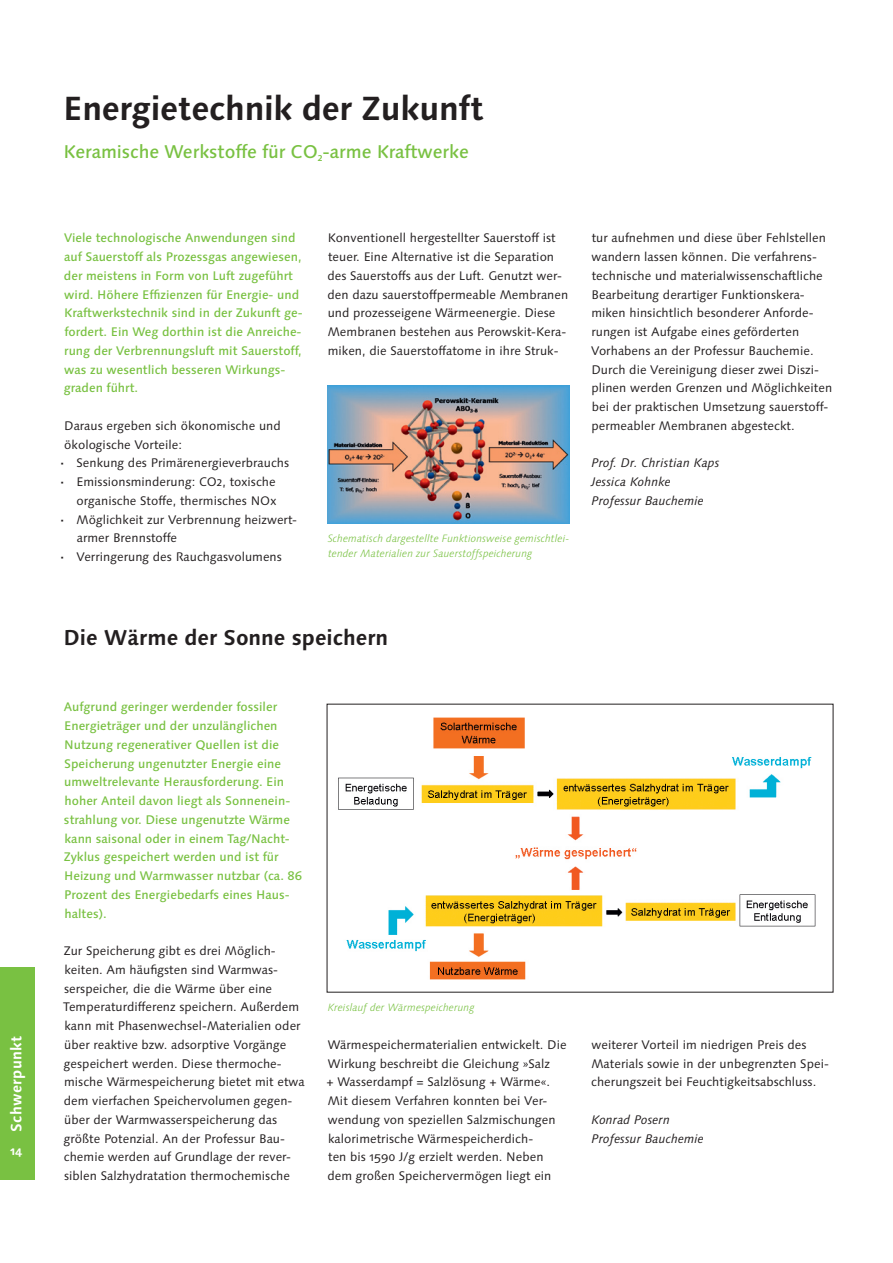
<style>
.page{position:relative;width:893px;height:1263px;background:#fff}
.page>*{position:absolute;margin:0;border:0;box-sizing:border-box;transform-origin:0 0}
.t1{font:700 33.45px "Linotype Syntax Os F";letter-spacing:-.01em;color:#231f20}
.t2{font:700 21.45px "Linotype Syntax Os F";color:#231f20}
.t3{font:500 18.45px "Linotype Syntax Os F";letter-spacing:-.005em;color:#79c142}
.t4{font:700 15px "Linotype Syntax Os F";letter-spacing:.02em;color:#fff}
.t5{font:12.45px/18.8px "Linotype Syntax Os F";letter-spacing:.005em;color:#231f20}
.t6{font:500 12.45px/18.8px "Linotype Syntax Os F";color:#79c142}
.t7{font:italic 12.45px/18.8px "Linotype Syntax Os F";letter-spacing:.005em;color:#231f20}
.t8{font:700 12px "Linotype Syntax Os F";color:#fff}
.t9{font:italic 300 10.65px/14.2px "Linotype Syntax Os F";color:#79c142}
.s1{font-weight:700}
</style>
<div class="page">
<div style="left:0;top:967px;width:34px;height:213px;background:#79c142"></div>
<img style="left:338px;top:717px;width:478px;height:263px">
<img style="left:327px;top:385px;width:243px;height:139px">
<p class="t4" style="left:7px;top:1132px;width:98px;rotate:-90deg">Schwerpunkt</p>
<p class="t8" style="left:10px;top:1143px;width:13px">14</p>
<h1 class="t1" style="left:63px;top:88px;width:422px">Energietechnik der Zukunft</h1>
<h3 class="t3" style="left:64px;top:140px;width:407px">Keramische Werkstoffe für CO<sub>2</sub>-arme Kraftwerke</h3>
<p class="t6" style="left:64px;top:229px;width:240px">Viele technologische Anwendungen sind auf Sauerstoff als Prozessgas angewiesen, der meistens in Form von Luft zugeführt wird. Höhere Effizienzen für Energie- und Kraftwerkstechnik sind in der Zukunft ge&shy;fordert. Ein Weg dorthin ist die Anreiche&shy;rung der Verbrennungsluft mit Sauerstoff, was zu wesentlich besseren Wirkungs&shy;graden führt.</p>
<p class="t5" style="left:64px;top:416px;width:218px">Daraus ergeben sich ökonomische und</p>
<p class="t5" style="left:64px;top:435px;width:119px">ökologische Vorteile:</p>
<p class="t5" style="left:60px;top:454px;width:230px"><span class="s1">·</span> Senkung des Primärenergieverbrauchs</p>
<p class="t5" style="left:60px;top:473px;width:217px"><span class="s1">·</span> Emissionsminderung: CO2, toxische</p>
<p class="t5" style="left:77px;top:491px;width:201px">organische Stoffe, thermisches NOx</p>
<p class="t5" style="left:60px;top:510px;width:238px"><span class="s1">·</span> Möglichkeit zur Verbrennung heizwert-</p>
<p class="t5" style="left:77px;top:529px;width:102px">armer Brennstoffe</p>
<p class="t5" style="left:60px;top:548px;width:223px"><span class="s1">·</span> Verringerung des Rauchgasvolumens</p>
<p class="t5" style="left:327px;top:229px;width:242px">Konventionell hergestellter Sauerstoff ist teuer. Eine Alternative ist die Separation des Sauerstoffs aus der Luft. Genutzt wer&shy;den dazu sauerstoffpermeable Membranen und prozesseigene Wärmeenergie. Diese Membranen bestehen aus Perowskit-Kera&shy;miken, die Sauerstoffatome in ihre Struk-</p>
<p class="t5" style="left:591px;top:229px;width:243px">tur aufnehmen und diese über Fehlstellen wandern lassen können. Die verfahrens&shy;technische und materialwissenschaftliche Bearbeitung derartiger Funktionskera&shy;miken hinsichtlich besonderer Anforde&shy;rungen ist Aufgabe eines geförderten Vorhabens an der Professur Bauchemie.<br>Durch die Vereinigung dieser zwei Diszi&shy;plinen werden Grenzen und Möglichkeiten bei der praktischen Umsetzung sauerstoff&shy;permeabler Membranen abgesteckt.</p>
<p class="t7" style="left:591px;top:454px;width:130px">Prof. Dr. Christian Kaps<br>Jessica Kohnke<br>Professur Bauchemie</p>
<p class="t9" style="left:328px;top:532px;width:243px">Schematisch dargestellte Funktionsweise gemischtlei&shy;tender Materialien zur Sauerstoffspeicherung</p>
<h2 class="t2" style="left:64px;top:624px;width:326px">Die Wärme der Sonne speichern</h2>
<p class="t6" style="left:64px;top:698px;width:240px">Aufgrund geringer werdender fossiler Energieträger und der unzulänglichen Nutzung regenerativer Quellen ist die Speicherung ungenutzter Energie eine umweltrelevante Herausforderung. Ein hoher Anteil davon liegt als Sonnenein&shy;strahlung vor. Diese ungenutzte Wärme kann saisonal oder in einem Tag/Nacht-Zyklus gespeichert werden und ist für Heizung und Warmwasser nutzbar (ca. 86<br>Prozent des Energiebedarfs eines Haus&shy;haltes).</p>
<p class="t5" style="left:63px;top:941px;width:243px">Zur Speicherung gibt es drei Möglich&shy;keiten. Am häufigsten sind Warmwas&shy;serspeicher, die die Wärme über eine Temperaturdifferenz speichern. Außerdem kann mit Phasenwechsel-Materialien oder über reaktive bzw. adsorptive Vorgänge gespeichert werden. Diese thermoche&shy;mische Wärmespeicherung bietet mit etwa dem vierfachen Speichervolumen gegen&shy;über der Warmwasserspeicherung das größte Potenzial. An der Professur Bau&shy;chemie werden auf Grundlage der rever&shy;siblen Salzhydratation thermochemische</p>
<p class="t9" style="left:328px;top:1000px;width:148px">Kreislauf der Wärmespeicherung</p>
<p class="t5" style="left:326px;top:1035px;width:242px">Wärmespeichermaterialien entwickelt. Die Wirkung beschreibt die Gleichung »Salz<br>+ Wasserdampf = Salzlösung + Wärme«.<br>Mit diesem Verfahren konnten bei Ver&shy;wendung von speziellen Salzmischungen kalorimetrische Wärmespeicherdich-<br>ten bis 1590 J/g erzielt werden. Neben dem großen Speichervermögen liegt ein</p>
<p class="t5" style="left:591px;top:1035px;width:239px">weiterer Vorteil im niedrigen Preis des<br>Materials sowie in der unbegrenzten Spei&shy;cherungszeit bei Feuchtigkeitsabschluss.</p>
<p class="t7" style="left:592px;top:1110px;width:114px">Konrad Posern<br>Professur Bauchemie</p>
</div>
